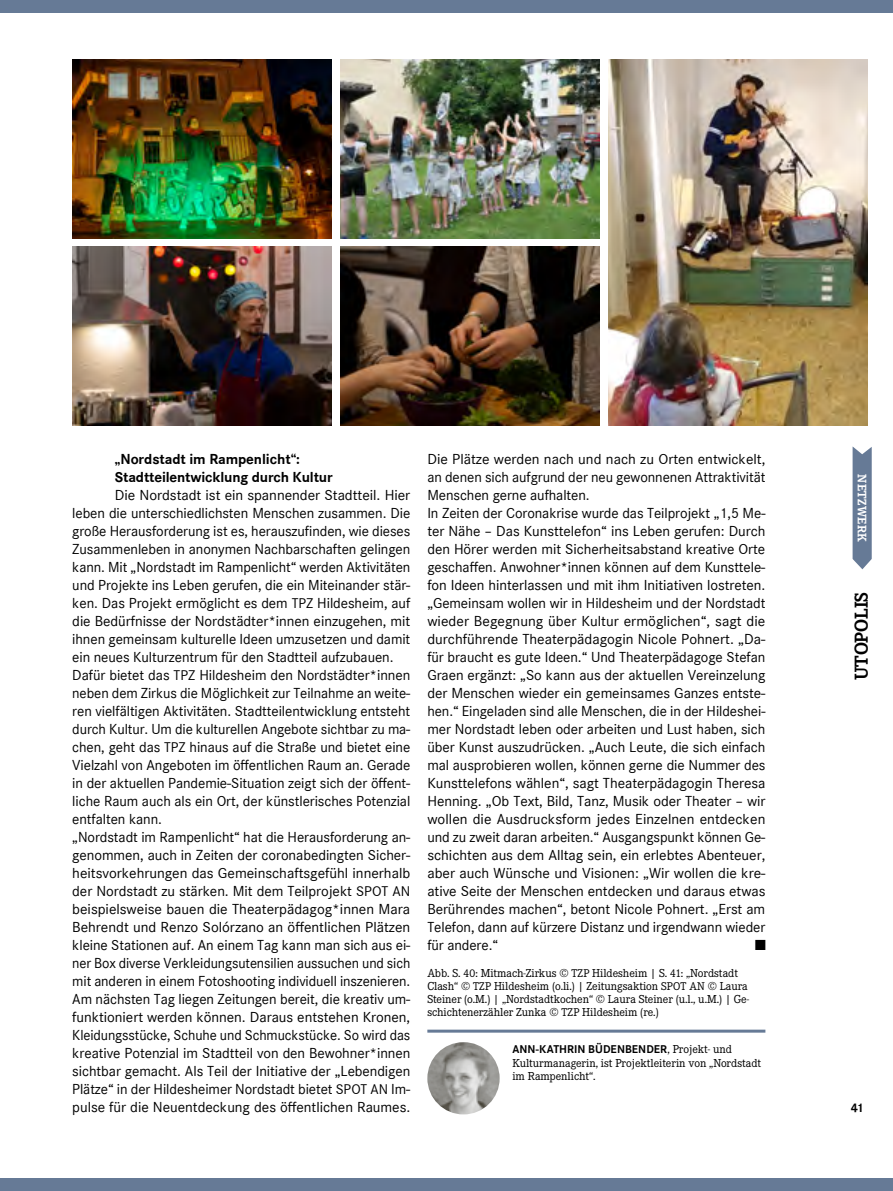
<style>
.page{position:relative;width:893px;height:1191px;background:#fff}
.page>*{position:absolute;margin:0;border:0;box-sizing:border-box;transform-origin:0 0}
.t1{font:700 19.5px "Corporate E";color:#000}
.t2{font:15px/18px "Corporate S";letter-spacing:-.005em;color:#000}
.t3{font:700 15px/18px "Corporate S";letter-spacing:-.01em;color:#000}
.t4{font:700 12.9px "Corporate E";letter-spacing:.025em;color:#fff}
.t5{font:700 12.9px "Corporate S";color:#000}
.t6{font:12px/13.2px "Corporate E";letter-spacing:-.005em;color:#000}
.t7{font:700 11.7px "Corporate S";letter-spacing:.005em;color:#000}
.s1{font-size:14.55px}
.s2{font-size:11.7px}
.s3{font-family:"Corporate E";font-weight:400;font-size:12px}
</style>
<div class="page">
<div style="left:0;top:0;width:893px;height:13px;background:#667a96"></div>
<div style="left:0;top:1178px;width:893px;height:13px;background:#667a96"></div>
<svg style="left:853px;top:447px;width:19px;height:122px;background:#72849e"></svg>
<img style="left:72px;top:247px;width:260px;height:178px">
<img style="left:340px;top:247px;width:260px;height:178px">
<img style="left:340px;top:60px;width:260px;height:178px">
<img style="left:72px;top:60px;width:260px;height:178px">
<img style="left:608px;top:60px;width:259px;height:365px">
<hr style="left:427px;top:1029px;width:338px;height:3px;background:#667a96">
<img style="left:427px;top:1042px;width:73px;height:72px;border-radius:36px">
<p class="t3" style="left:115px;top:449px;width:220px">„Nordstadt im Rampenlicht“:<br>Stadtteilentwicklung durch Kultur</p>
<p class="t2" style="left:72px;top:485px;width:340px;text-indent:43px">Die Nordstadt ist ein spannender Stadtteil. Hier leben die unterschiedlichsten Menschen zusammen. Die große Herausforderung ist es, herauszufinden, wie dieses Zusammenleben in anonymen Nachbarschaften gelingen kann. Mit „Nordstadt im Rampenlicht“ werden Aktivitäten und Projekte ins Leben gerufen, die ein Miteinander stär&shy;ken. Das Projekt ermöglicht es dem <span class="s1">TPZ</span> Hildesheim, auf die Bedürfnisse der Nordstädter*innen einzugehen, mit ihnen gemeinsam kulturelle Ideen umzusetzen und damit ein neues Kulturzentrum für den Stadtteil aufzubauen.<br>Dafür bietet das <span class="s1">TPZ</span> Hildesheim den Nordstädter*innen neben dem Zirkus die Möglichkeit zur Teilnahme an weite&shy;ren vielfältigen Aktivitäten. Stadtteilentwicklung entsteht durch Kultur. Um die kulturellen Angebote sichtbar zu ma&shy;chen, geht das <span class="s1">TPZ</span> hinaus auf die Straße und bietet eine Vielzahl von Angeboten im öffentlichen Raum an. Gerade in der aktuellen Pandemie-Situation zeigt sich der öffent&shy;liche Raum auch als ein Ort, der künstlerisches Potenzial entfalten kann.<br>„Nordstadt im Rampenlicht“ hat die Herausforderung an&shy;genommen, auch in Zeiten der coronabedingten Sicher&shy;heitsvorkehrungen das Gemeinschaftsgefühl innerhalb der Nordstadt zu stärken. Mit dem Teilprojekt <span class="s1">SPOT AN </span>beispielsweise bauen die Theaterpädagog*innen Mara Behrendt und Renzo Solórzano an öffentlichen Plätzen kleine Stationen auf. An einem Tag kann man sich aus ei&shy;ner Box diverse Verkleidungsutensilien aussuchen und sich mit anderen in einem Fotoshooting individuell inszenieren.<br>Am nächsten Tag liegen Zeitungen bereit, die kreativ um&shy;funktioniert werden können. Daraus entstehen Kronen, Kleidungsstücke, Schuhe und Schmuckstücke. So wird das kreative Potenzial im Stadtteil von den Bewohner*innen sichtbar gemacht. Als Teil der Initiative der „Lebendigen Plätze“ in der Hildesheimer Nordstadt bietet <span class="s1">SPOT AN</span> Im&shy;pulse für die Neuentdeckung des öffentlichen Raumes.</p>
<p class="t2" style="left:427px;top:449px;width:340px">Die Plätze werden nach und nach zu Orten entwickelt, an denen sich aufgrund der neu gewonnenen Attraktivität Menschen gerne aufhalten.<br>In Zeiten der Coronakrise wurde das Teilprojekt „1,5 Me&shy;ter Nähe – Das Kunsttelefon“ ins Leben gerufen: Durch den Hörer werden mit Sicherheitsabstand kreative Orte geschaffen. Anwohner*innen können auf dem Kunsttele&shy;fon Ideen hinterlassen und mit ihm Initiativen lostreten. „Gemeinsam wollen wir in Hildesheim und der Nordstadt wieder Begegnung über Kultur ermöglichen“, sagt die durchführende Theaterpädagogin Nicole Pohnert. „Da&shy;für braucht es gute Ideen.“ Und Theaterpädagoge Stefan Graen ergänzt: „So kann aus der aktuellen Vereinzelung der Menschen wieder ein gemeinsames Ganzes entste&shy;hen.“ Eingeladen sind alle Menschen, die in der Hildeshei&shy;mer Nordstadt leben oder arbeiten und Lust haben, sich über Kunst auszudrücken. „Auch Leute, die sich einfach mal ausprobieren wollen, können gerne die Nummer des Kunsttelefons wählen“, sagt Theaterpädagogin Theresa Henning. „Ob Text, Bild, Tanz, Musik oder Theater – wir wollen die Ausdrucksform jedes Einzelnen entdecken und zu zweit daran arbeiten.“ Ausgangspunkt können Ge&shy;schichten aus dem Alltag sein, ein erlebtes Abenteuer, aber auch Wünsche und Visionen: „Wir wollen die kre&shy;ative Seite der Menschen entdecken und daraus etwas Berührendes machen“, betont Nicole Pohnert. „Erst am Telefon, dann auf kürzere Distanz und irgendwann wieder für andere.“</p>
<p class="t2" style="left:755px;top:935px;width:12px">■</p>
<p class="t6" style="left:427px;top:965px;width:323px">Abb. S. <span class="s2">40</span>: Mitmach-Zirkus © <span class="s2">TZP</span> Hildesheim | S. <span class="s2">41</span>: „Nordstadt Clash“ © <span class="s2">TZP</span> Hildesheim (o.li.) | Zeitungsaktion <span class="s2">SPOT AN</span> © Laura Steiner (o.M.) | „Nordstadtkochen“ © Laura Steiner (u.l., u.M.) | Ge&shy;schichtenerzähler Zunka © <span class="s2">TZP</span> Hildesheim (re.)</p>
<p class="t7" style="left:512px;top:1041px;width:221px">ANN-KATHRIN BÜDENBENDER<span class="s3">, Projekt- und</span></p>
<p class="t6" style="left:512px;top:1055px;width:250px">Kulturmanagerin, ist Projektleiterin von „Nordstadt im Rampenlicht“.</p>
<p class="t4" style="left:870px;top:474px;width:69px;rotate:90deg">NETZWERK</p>
<h1 class="t1" style="left:849px;top:680px;width:90px;rotate:-90deg">UTOPOLIS</h1>
<p class="t5" style="left:851px;top:1099px;width:15px">41</p>
</div>
